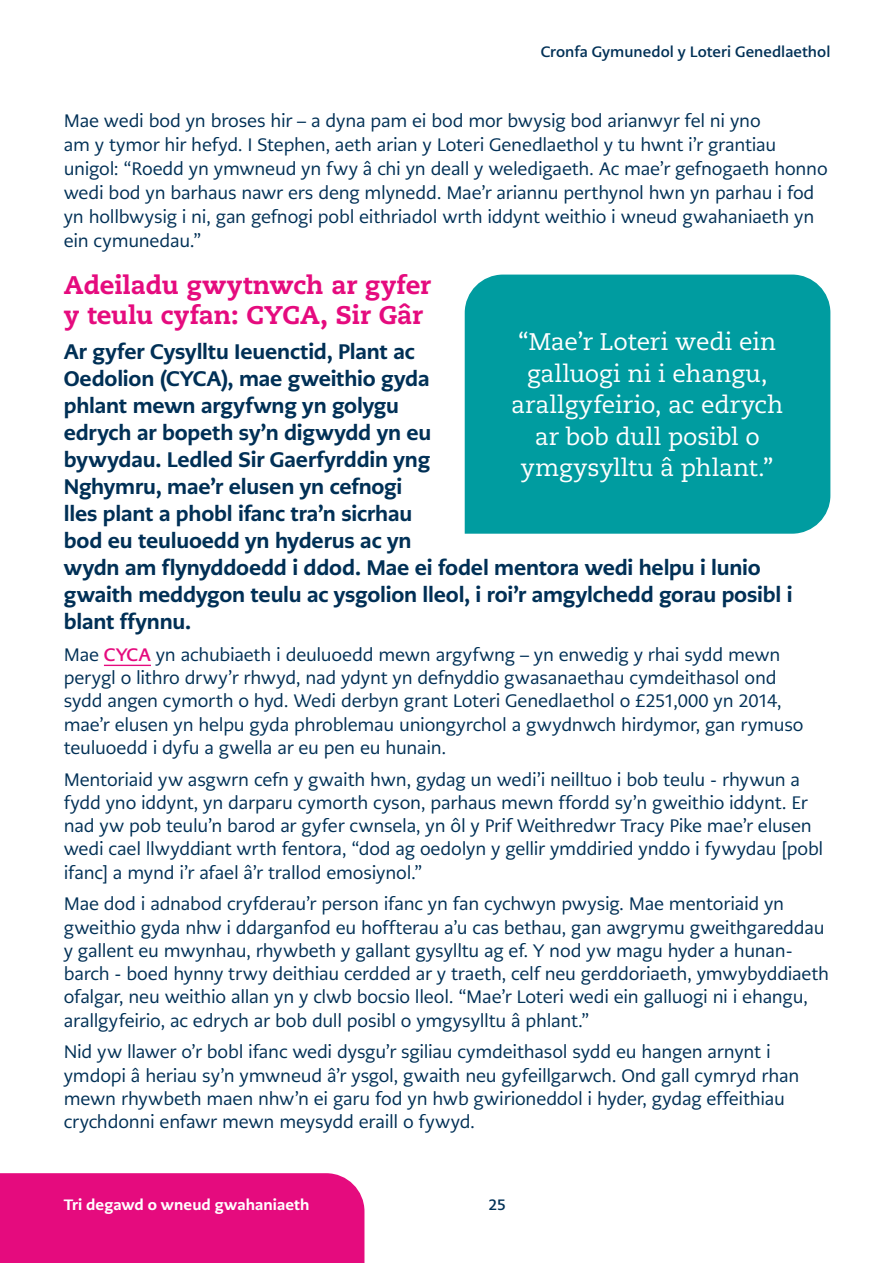
<style>
.page{position:relative;width:893px;height:1263px;background:#fff}
.page>*{position:absolute;margin:0;border:0;box-sizing:border-box;transform-origin:0 0}
.H3{font:800 25.5px/30px "Caecilia LT Pro 85";color:#e50b7e}
.t1{font:24px/31.5px "Caecilia LT Pro 55 Roman";color:#fff;text-align:center}
.Intro_section{font:800 21px/27px "PMN Caecilia Sans Text";letter-spacing:-.01em;color:#003056}
.Body__P{font:18px/23.2px "PMN Caecilia Sans Text";letter-spacing:-.01em;color:#003056}
.t2{font:700 15px "PMN Caecilia Sans Text";color:#003056}
.t3{font:800 15px "PMN Caecilia Sans Text";letter-spacing:.005em;color:#fff}
.s1{font-weight:700;color:#e50b7e}
</style>
<div class="page">
<div style="left:0;top:1173px;width:364px;height:90px;background:#e50b7e"></div>
<hr style="left:104px;top:665px;width:47px;height:1px;background:#e50b7e">
<div style="left:465px;top:275px;width:365px;height:259px;background:#009ca0"></div>
<p class="t2" style="left:541px;top:42px;width:291px">Cronfa Gymunedol y Loteri Genedlaethol</p>
<p class="Body__P" style="left:64px;top:108px;width:765px;line-height:24px">Mae wedi bod yn broses hir – a dyna pam ei bod mor bwysig bod arianwyr fel ni yno<br>am y tymor hir hefyd. I Stephen, aeth arian y Loteri Genedlaethol y tu hwnt i’r grantiau unigol: “Roedd yn ymwneud yn fwy â chi yn deall y weledigaeth. Ac mae’r gefnogaeth honno wedi bod yn barhaus nawr ers deng mlynedd. Mae’r ariannu perthynol hwn yn parhau i fod yn hollbwysig i ni, gan gefnogi pobl eithriadol wrth iddynt weithio i wneud gwahaniaeth yn ein cymunedau.”</p>
<h3 class="H3" style="left:64px;top:269px;width:369px">Adeiladu gwytnwch ar gyfer y teulu cyfan: CYCA, Sir Gâr</h3>
<p class="Intro_section" style="left:64px;top:338px;width:730px">Ar gyfer Cysylltu Ieuenctid, Plant ac<br>Oedolion (CYCA), mae gweithio gyda<br>phlant mewn argyfwng yn golygu<br>edrych ar bopeth sy’n digwydd yn eu<br>bywydau. Ledled Sir Gaerfyrddin yng<br>Nghymru, mae’r elusen yn cefnogi<br>lles plant a phobl ifanc tra’n sicrhau<br>bod eu teuluoedd yn hyderus ac yn<br>wydn am flynyddoedd i ddod. Mae ei fodel mentora wedi helpu i lunio gwaith meddygon teulu ac ysgolion lleol, i roi’r amgylchedd gorau posibl i blant ffynnu.</p>
<p class="Body__P" style="left:64px;top:643px;width:741px">Mae <span class="s1">CYCA</span> yn achubiaeth i deuluoedd mewn argyfwng – yn enwedig y rhai sydd mewn perygl o lithro drwy’r rhwyd, nad ydynt yn defnyddio gwasanaethau cymdeithasol ond sydd angen cymorth o hyd. Wedi derbyn grant Loteri Genedlaethol o £251,000 yn 2014, mae’r elusen yn helpu gyda phroblemau uniongyrchol a gwydnwch hirdymor, gan rymuso teuluoedd i dyfu a gwella ar eu pen eu hunain.</p>
<p class="Body__P" style="left:64px;top:767px;width:761px">Mentoriaid yw asgwrn cefn y gwaith hwn, gydag un wedi’i neilltuo i bob teulu - rhywun a fydd yno iddynt, yn darparu cymorth cyson, parhaus mewn ffordd sy’n gweithio iddynt. Er nad yw pob teulu’n barod ar gyfer cwnsela, yn ôl y Prif Weithredwr Tracy Pike mae’r elusen wedi cael llwyddiant wrth fentora, “dod ag oedolyn y gellir ymddiried ynddo i fywydau [pobl ifanc] a mynd i’r afael â’r trallod emosiynol.”</p>
<p class="Body__P" style="left:64px;top:892px;width:767px">Mae dod i adnabod cryfderau’r person ifanc yn fan cychwyn pwysig. Mae mentoriaid yn gweithio gyda nhw i ddarganfod eu hoffterau a’u cas bethau, gan awgrymu gweithgareddau y gallent eu mwynhau, rhywbeth y gallant gysylltu ag ef. Y nod yw magu hyder a hunan&shy;barch - boed hynny trwy deithiau cerdded ar y traeth, celf neu gerddoriaeth, ymwybyddiaeth ofalgar, neu weithio allan yn y clwb bocsio lleol. “Mae’r Loteri wedi ein galluogi ni i ehangu, arallgyfeirio, ac edrych ar bob dull posibl o ymgysylltu â phlant.”</p>
<p class="Body__P" style="left:64px;top:1040px;width:737px">Nid yw llawer o’r bobl ifanc wedi dysgu’r sgiliau cymdeithasol sydd eu hangen arnynt i ymdopi â heriau sy’n ymwneud â’r ysgol, gwaith neu gyfeillgarwch. Ond gall cymryd rhan mewn rhywbeth maen nhw’n ei garu fod yn hwb gwirioneddol i hyder, gydag effeithiau crychdonni enfawr mewn meysydd eraill o fywyd.</p>
<h2 class="t1" style="left:511px;top:326px;width:274px">“Mae’r Loteri wedi ein galluogi ni i ehangu, arallgyfeirio, ac edrych ar bob dull posibl o ymgysylltu â phlant.”</h2>
<p class="t3" style="left:64px;top:1194px;width:247px">Tri degawd o wneud gwahaniaeth</p>
<p class="t2" style="left:488px;top:1195px;width:19px">25</p>
</div>
